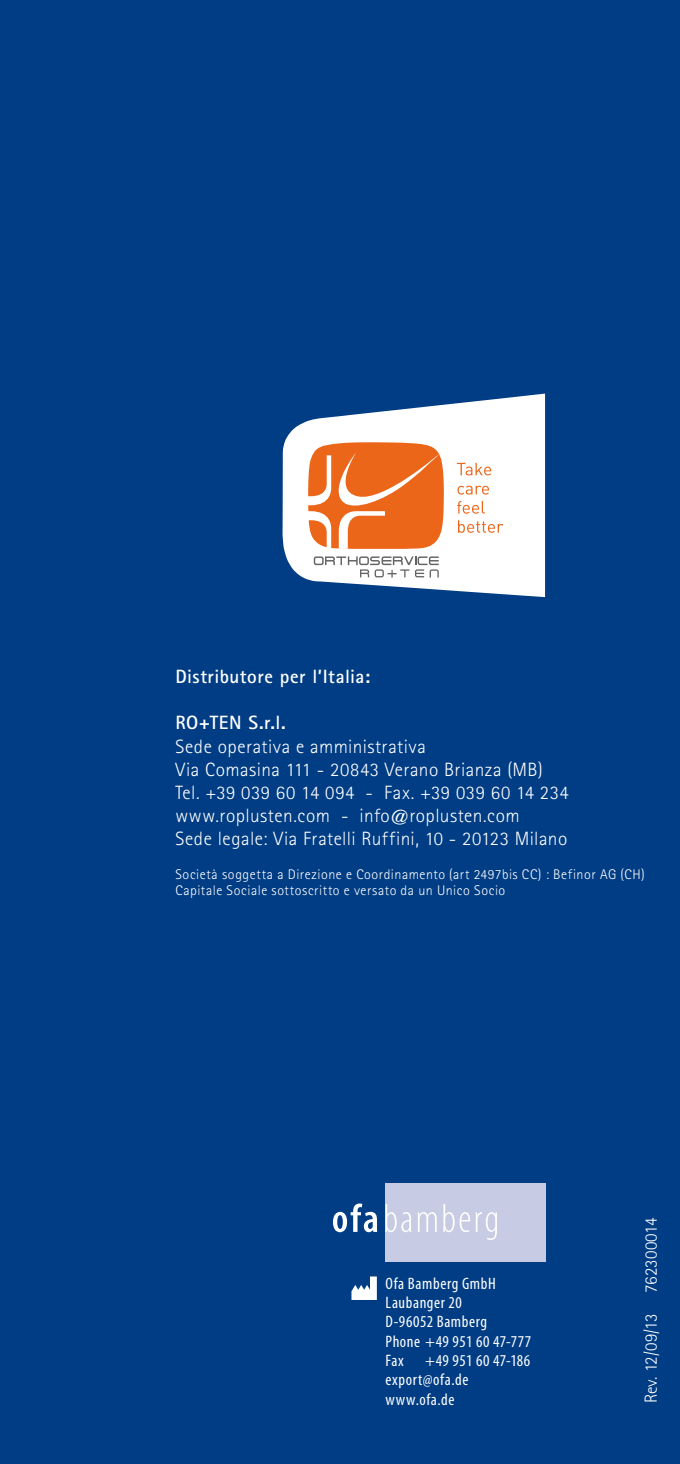
<style>
.page{position:relative;width:680px;height:1464px;background:#fff}
.page>*{position:absolute;margin:0;border:0;box-sizing:border-box;transform-origin:0 0}
.t1{font:300 19.25px/23.1px "Rotis Sans Serif Std";letter-spacing:.025em;color:#fff}
.t2{font:700 19.25px "Rotis Sans Serif Std";letter-spacing:.025em;color:#fff}
.t3{font:300 17.5px "Rotis Sans Serif Std";color:#fff}
.t4{font:condensed 16.62px/19.2px "Myriad Pro";letter-spacing:.035em;color:#fff}
.t5{font:300 14px/16.8px "Rotis Sans Serif Std";letter-spacing:.04em;color:#fff}
</style>
<div class="page">
<div style="left:0;top:0;width:680px;height:1463px;background:#003d84"></div>
<svg style="left:282px;top:393px;width:263px;height:204px;fill:#fff"></svg>
<svg style="left:292px;top:442px;width:152px;height:107px;background:#f18f58"></svg>
<svg style="left:457px;top:463px;width:34px;height:12px"></svg>
<svg style="left:457px;top:486px;width:32px;height:8px"></svg>
<svg style="left:457px;top:501px;width:28px;height:12px"></svg>
<svg style="left:458px;top:520px;width:45px;height:13px"></svg>
<svg style="left:314px;top:556px;width:125px;height:21px;background:#dadad9"></svg>
<svg style="left:351px;top:1276px;width:26px;height:23px"></svg>
<div style="left:385px;top:1183px;width:161px;height:79px;background:#c7cbe3"></div>
<svg style="left:333px;top:1203px;width:164px;height:36px"></svg>
<p class="t2" style="left:175px;top:664px;width:196px">Distributore per l’Italia:</p>
<p class="t2" style="left:175px;top:710px;width:112px">RO+TEN S.r.l.</p>
<p class="t1" style="left:175px;top:734px;width:395px">Sede operativa e amministrativa<br>Via Comasina 111 - 20843 Verano Brianza (MB)<br>Tel. +39 039 60 14 094 - Fax. +39 039 60 14 234 www.roplusten.com - info@roplusten.com<br>Sede legale: Via Fratelli Ruffini, 10 - 20123 Milano</p>
<p class="t5" style="left:175px;top:865px;width:471px">Società soggetta a Direzione e Coordinamento (art 2497bis CC) : Befinor AG (CH)<br>Capitale Sociale sottoscritto e versato da un Unico Socio</p>
<p class="t4" style="left:385px;top:1273px;width:147px">Ofa Bamberg GmbH<br>Laubanger 20<br>D-96052 Bamberg<br>Phone +49 951 60 47-777<br>Fax</p>
<p class="t4" style="left:385px;top:1350px;width:146px;text-indent:40px">+49 951 60 47-186 export@ofa.de www.ofa.de</p>
<p class="t3" style="left:641px;top:1403px;width:187px;rotate:-90deg">Rev. 12/09/13 762300014</p>
</div>
